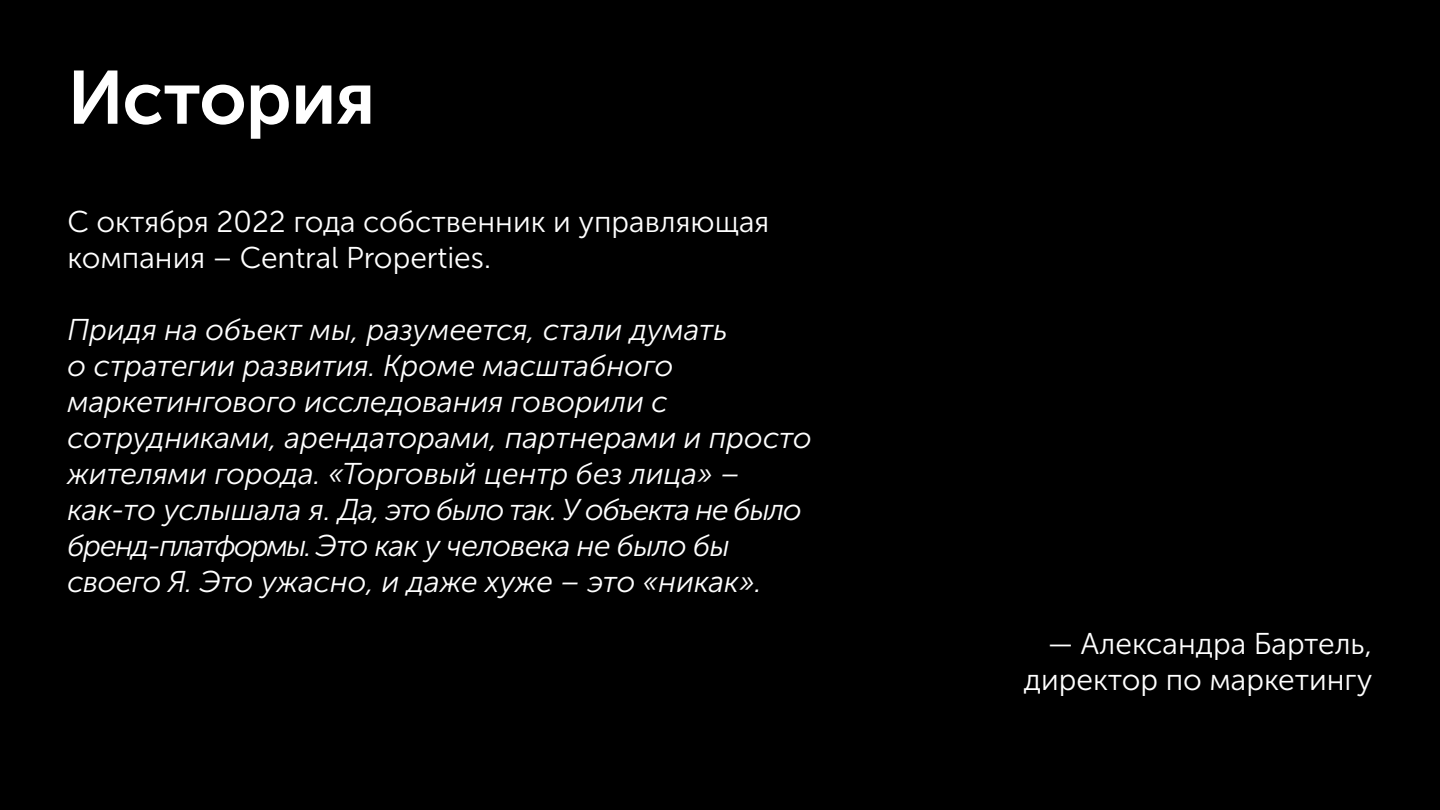
<style>
.page{position:relative;width:1440px;height:810px;background:#000}
.page>*{position:absolute;margin:0;border:0;box-sizing:border-box;transform-origin:0 0}
.t1{font:75px "Museo Sans Cyrl 700";letter-spacing:-.01em;color:#fff}
.t2{font:italic 30px/36px "Museo Sans Cyrl 300";color:#fff}
.t3{font:30px/36px "Museo Sans Cyrl 300";color:#fff}
</style>
<div class="page">
<h1 class="t1" style="left:68px;top:56px;width:309px">История</h1>
<p class="t3" style="left:68px;top:204px;width:703px">С октября 2022 года собственник и управляющая компания – Central Properties.</p>
<p class="t2" style="left:68px;top:312px;width:746px">Придя на объект мы, разумеется, стали думать<br>о стратегии развития. Кроме масштабного маркетингового исследования говорили с сотрудниками, арендаторами, партнерами и просто жителями города. «Торговый центр без лица» – как-то услышала я. Да, это было так. У объекта не было бренд-платформы. Это как у человека не было бы своего Я. Это ужасно, и даже хуже – это «никак».</p>
<p class="t3" style="left:1024px;top:626px;width:350px;text-align:right">— Александра Бартель, директор по маркетингу</p>
</div>
